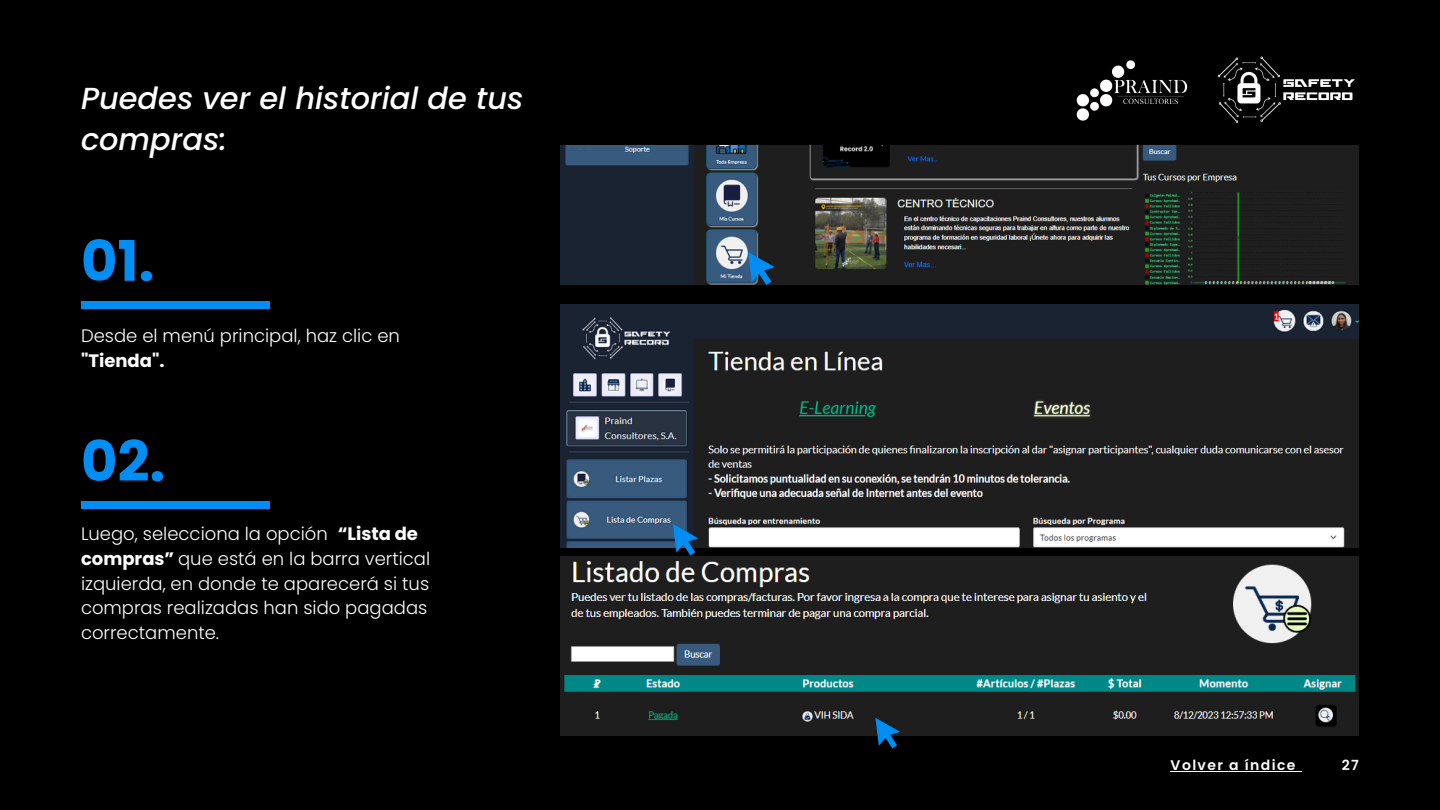
<style>
.page{position:relative;width:1440px;height:810px;background:#000}
.page>*{position:absolute;margin:0;border:0;box-sizing:border-box;transform-origin:0 0}
.t1{font:700 56px "Poppins";color:#008df4}
.t2{font:italic 500 30.4px/41.2px "Poppins";color:#fefefe}
.t3{font:300 18px/24.8px "Poppins";color:#fefefe}
.t4{font:600 14px "Poppins";letter-spacing:.1em;color:#fefefe}
.s1{font-weight:700}
</style>
<div class="page">
<img style="left:561px;top:556px;width:798px;height:179px">
<svg style="left:875px;top:718px;width:25px;height:30px"></svg>
<div style="left:81px;top:301px;width:189px;height:8px;background:#008df4"></div>
<div style="left:81px;top:502px;width:189px;height:7px;background:#008df4"></div>
<img style="left:1217px;top:56px;width:138px;height:67px">
<img style="left:1076px;top:60px;width:112px;height:61px">
<img style="left:561px;top:145px;width:798px;height:140px">
<svg style="left:748px;top:252px;width:26px;height:33px"></svg>
<img style="left:561px;top:305px;width:798px;height:242px">
<hr style="left:1171px;top:771px;width:126px;height:1px;background:#fefefe">
<svg style="left:673px;top:524px;width:25px;height:31px"></svg>
<h3 class="t2" style="left:81px;top:78px;width:444px">Puedes ver el historial de tus compras:</h3>
<p class="t1" style="left:81px;top:222px;width:75px">01.</p>
<h1 class="t3" style="left:81px;top:323px;width:320px">Desde el menú principal, haz clic en <span class="s1">"Tienda".</span></h1>
<p class="t1" style="left:81px;top:422px;width:86px">02.</p>
<h3 class="t3" style="left:81px;top:521px;width:351px">Luego, selecciona la opción <span class="s1">“Lista de compras”</span> que está en la barra vertical izquierda, en donde te aparecerá si tus compras realizadas han sido pagadas correctamente.</h3>
<p class="t4" style="left:1171px;top:756px;width:126px">Volver a índice</p>
<h1 class="t4" style="left:1342px;top:756px;width:19px">27</h1>
</div>
